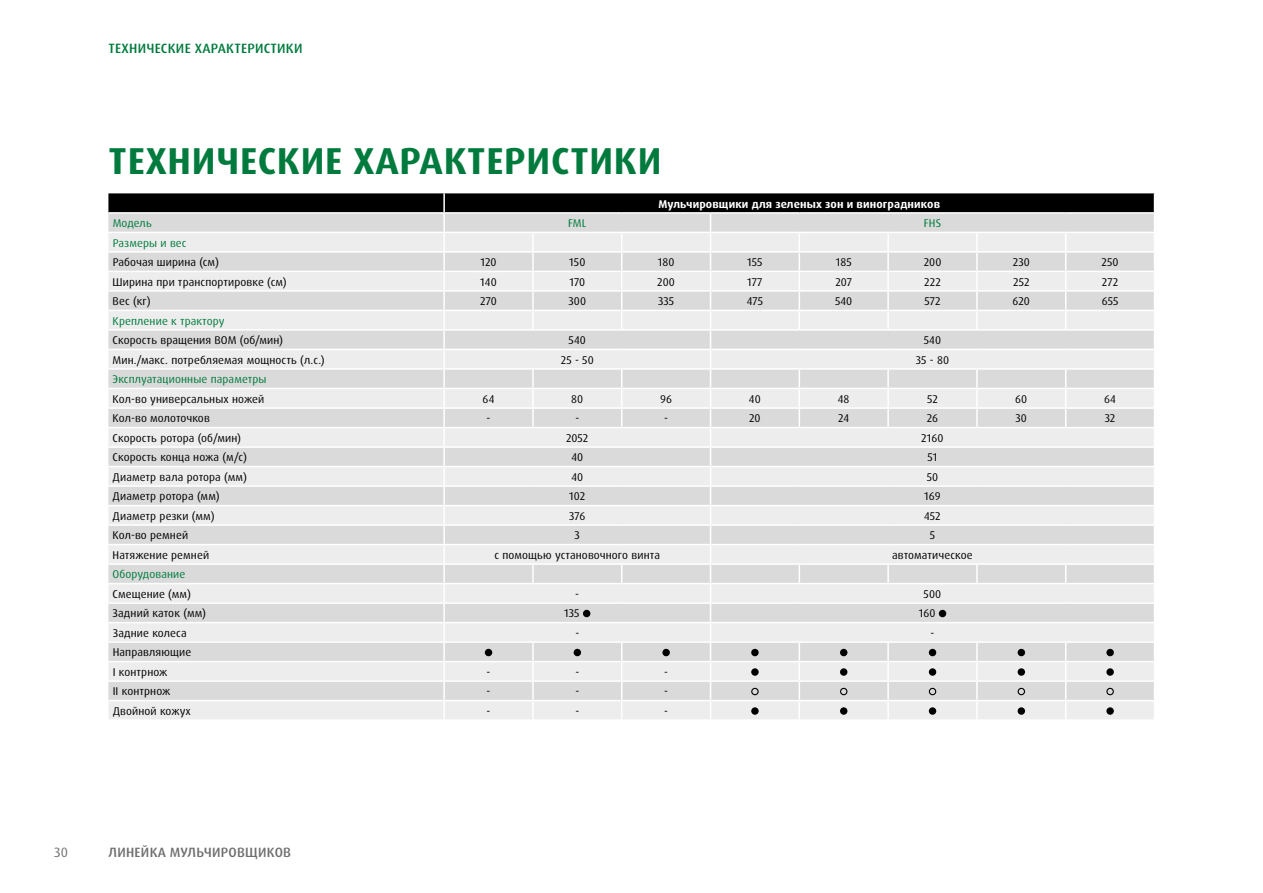
<style>
.page{position:relative;width:1263px;height:893px;background:#fff}
.page>*{position:absolute;margin:0;border:0;box-sizing:border-box;transform-origin:0 0}
.t1{font:700 37.5px "Dax Pro";letter-spacing:.02em;color:#007b3d}
.t2{font:500 13.5px "Dax Pro";letter-spacing:.02em;color:#007b3d}
.t3{font:500 13.5px "Dax Pro";letter-spacing:.02em;color:#706f6f}
.t4{font:13.5px "Dax Pro";color:#706f6f}
.t5{font:11.25px/19.5px "Dax Pro";letter-spacing:.01em;color:#000}
.t6{font:11.25px "Dax Pro";letter-spacing:.01em;color:#007b3d}
.t7{font:700 11.25px "Dax Pro";letter-spacing:.01em;color:#fff}
</style>
<div class="page">
<svg style="left:108px;top:193px;width:1047px;height:526px;background:#ddd"></svg>
<hr style="left:444px;top:641px;width:89px;height:2px;background:#fff">
<hr style="left:533px;top:641px;width:89px;height:2px;background:#fff">
<hr style="left:622px;top:641px;width:88px;height:2px;background:#fff">
<hr style="left:710px;top:641px;width:89px;height:2px;background:#fff">
<hr style="left:799px;top:641px;width:89px;height:2px;background:#fff">
<hr style="left:888px;top:641px;width:89px;height:2px;background:#fff">
<hr style="left:977px;top:641px;width:89px;height:2px;background:#fff">
<hr style="left:1066px;top:641px;width:89px;height:2px;background:#fff">
<div style="left:583px;top:610px;width:7px;height:7px;background:#000;border-radius:50%"></div>
<div style="left:939px;top:610px;width:7px;height:7px;background:#000;border-radius:50%"></div>
<div style="left:485px;top:649px;width:7px;height:7px;background:#000;border-radius:50%"></div>
<div style="left:574px;top:649px;width:7px;height:7px;background:#000;border-radius:50%"></div>
<div style="left:662px;top:649px;width:8px;height:7px;background:#000;border-radius:50%"></div>
<div style="left:751px;top:649px;width:8px;height:7px;background:#000;border-radius:50%"></div>
<div style="left:840px;top:649px;width:7px;height:7px;background:#000;border-radius:50%"></div>
<div style="left:929px;top:649px;width:7px;height:7px;background:#000;border-radius:50%"></div>
<div style="left:1018px;top:649px;width:7px;height:7px;background:#000;border-radius:50%"></div>
<div style="left:1106px;top:649px;width:8px;height:7px;background:#000;border-radius:50%"></div>
<div style="left:751px;top:668px;width:8px;height:8px;background:#000;border-radius:50%"></div>
<div style="left:840px;top:668px;width:7px;height:8px;background:#000;border-radius:50%"></div>
<div style="left:929px;top:668px;width:7px;height:8px;background:#000;border-radius:50%"></div>
<div style="left:1018px;top:668px;width:7px;height:8px;background:#000;border-radius:50%"></div>
<div style="left:1106px;top:668px;width:8px;height:8px;background:#000;border-radius:50%"></div>
<div style="left:751px;top:688px;width:8px;height:7px;border:1px solid #000;border-radius:50%"></div>
<div style="left:840px;top:688px;width:7px;height:7px;border:1px solid #000;border-radius:50%"></div>
<div style="left:929px;top:688px;width:7px;height:7px;border:1px solid #000;border-radius:50%"></div>
<div style="left:1018px;top:688px;width:7px;height:7px;border:1px solid #000;border-radius:50%"></div>
<div style="left:1106px;top:688px;width:8px;height:7px;border:1px solid #000;border-radius:50%"></div>
<div style="left:751px;top:707px;width:8px;height:8px;background:#000;border-radius:50%"></div>
<div style="left:840px;top:707px;width:7px;height:8px;background:#000;border-radius:50%"></div>
<div style="left:929px;top:707px;width:7px;height:8px;background:#000;border-radius:50%"></div>
<div style="left:1018px;top:707px;width:7px;height:8px;background:#000;border-radius:50%"></div>
<div style="left:1106px;top:707px;width:8px;height:8px;background:#000;border-radius:50%"></div>
<p class="t2" style="left:108px;top:40px;width:196px">ТЕХНИЧЕСКИЕ ХАРАКТЕРИСТИКИ</p>
<h1 class="t1" style="left:109px;top:137px;width:554px">ТЕХНИЧЕСКИЕ ХАРАКТЕРИСТИКИ</h1>
<p class="t7" style="left:659px;top:196px;width:283px">Мульчировщики для зеленых зон и виноградников</p>
<p class="t6" style="left:113px;top:216px;width:41px">Модель</p>
<p class="t6" style="left:568px;top:216px;width:20px">FML</p>
<p class="t6" style="left:924px;top:216px;width:19px">FHS</p>
<p class="t6" style="left:113px;top:235px;width:75px">Размеры и вес</p>
<p class="t5" style="left:113px;top:252px;width:108px">Рабочая ширина (см)</p>
<p class="t5" style="left:480px;top:252px;width:18px">120</p>
<p class="t5" style="left:569px;top:252px;width:18px">150</p>
<p class="t5" style="left:658px;top:252px;width:18px">180</p>
<p class="t5" style="left:747px;top:252px;width:17px">155</p>
<p class="t5" style="left:836px;top:252px;width:17px">185</p>
<p class="t5" style="left:924px;top:252px;width:19px">200</p>
<p class="t5" style="left:1013px;top:252px;width:19px">230</p>
<p class="t5" style="left:1101px;top:252px;width:19px">250</p>
<p class="t5" style="left:113px;top:272px;width:176px">Ширина при транспортировке (см)</p>
<p class="t5" style="left:480px;top:272px;width:18px">140</p>
<p class="t5" style="left:569px;top:272px;width:17px">170</p>
<p class="t5" style="left:657px;top:272px;width:19px">200</p>
<p class="t5" style="left:747px;top:272px;width:17px">177</p>
<p class="t5" style="left:835px;top:272px;width:18px">207</p>
<p class="t5" style="left:924px;top:272px;width:18px">222</p>
<p class="t5" style="left:1013px;top:272px;width:18px">252</p>
<p class="t5" style="left:1102px;top:272px;width:18px">272</p>
<p class="t5" style="left:113px;top:291px;width:40px">Вес (кг)</p>
<p class="t5" style="left:480px;top:291px;width:18px">270</p>
<p class="t5" style="left:568px;top:291px;width:19px">300</p>
<p class="t5" style="left:658px;top:291px;width:18px">335</p>
<p class="t5" style="left:747px;top:291px;width:18px">475</p>
<p class="t5" style="left:835px;top:291px;width:19px">540</p>
<p class="t5" style="left:924px;top:291px;width:18px">572</p>
<p class="t5" style="left:1012px;top:291px;width:19px">620</p>
<p class="t5" style="left:1102px;top:291px;width:18px">655</p>
<p class="t6" style="left:113px;top:313px;width:113px">Крепление к трактору</p>
<p class="t5" style="left:113px;top:330px;width:172px">Скорость вращения ВОМ (об/мин)</p>
<p class="t5" style="left:569px;top:330px;width:19px">540</p>
<p class="t5" style="left:924px;top:330px;width:19px">540</p>
<p class="t5" style="left:113px;top:350px;width:214px">Мин./макс. потребляемая мощность (л.с.)</p>
<p class="t5" style="left:561px;top:350px;width:34px">25 - 50</p>
<p class="t5" style="left:916px;top:350px;width:35px">35 - 80</p>
<p class="t6" style="left:113px;top:372px;width:155px">Эксплуатационные параметры</p>
<p class="t5" style="left:113px;top:389px;width:153px">Кол-во универсальных ножей</p>
<p class="t5" style="left:483px;top:389px;width:13px">64</p>
<p class="t5" style="left:571px;top:389px;width:13px">80</p>
<p class="t5" style="left:660px;top:389px;width:13px">96</p>
<p class="t5" style="left:749px;top:389px;width:13px">40</p>
<p class="t5" style="left:838px;top:389px;width:13px">48</p>
<p class="t5" style="left:927px;top:389px;width:12px">52</p>
<p class="t5" style="left:1015px;top:389px;width:14px">60</p>
<p class="t5" style="left:1104px;top:389px;width:13px">64</p>
<p class="t5" style="left:113px;top:409px;width:99px">Кол-во молоточков</p>
<p class="t5" style="left:486px;top:409px;width:5px">-</p>
<p class="t5" style="left:575px;top:409px;width:5px">-</p>
<p class="t5" style="left:664px;top:409px;width:5px">-</p>
<p class="t5" style="left:749px;top:409px;width:13px">20</p>
<p class="t5" style="left:838px;top:409px;width:12px">24</p>
<p class="t5" style="left:927px;top:409px;width:13px">26</p>
<p class="t5" style="left:1015px;top:409px;width:13px">30</p>
<p class="t5" style="left:1105px;top:409px;width:12px">32</p>
<p class="t5" style="left:113px;top:428px;width:130px">Скорость ротора (об/мин)</p>
<p class="t5" style="left:566px;top:428px;width:24px">2052</p>
<p class="t5" style="left:921px;top:428px;width:24px">2160</p>
<p class="t5" style="left:113px;top:448px;width:136px">Скорость конца ножа (м/с)</p>
<p class="t5" style="left:571px;top:448px;width:13px">40</p>
<p class="t5" style="left:927px;top:448px;width:11px">51</p>
<p class="t5" style="left:113px;top:467px;width:136px">Диаметр вала ротора (мм)</p>
<p class="t5" style="left:571px;top:467px;width:13px">40</p>
<p class="t5" style="left:927px;top:467px;width:13px">50</p>
<p class="t5" style="left:113px;top:487px;width:109px">Диаметр ротора (мм)</p>
<p class="t5" style="left:569px;top:487px;width:17px">102</p>
<p class="t5" style="left:924px;top:487px;width:18px">169</p>
<p class="t5" style="left:113px;top:506px;width:103px">Диаметр резки (мм)</p>
<p class="t5" style="left:569px;top:506px;width:18px">376</p>
<p class="t5" style="left:924px;top:506px;width:18px">452</p>
<p class="t5" style="left:113px;top:526px;width:77px">Кол-во ремней</p>
<p class="t5" style="left:574px;top:526px;width:7px">3</p>
<p class="t5" style="left:930px;top:526px;width:7px">5</p>
<p class="t5" style="left:113px;top:545px;width:98px">Натяжение ремней</p>
<p class="t5" style="left:494px;top:545px;width:167px">с помощью установочного винта</p>
<p class="t5" style="left:892px;top:545px;width:82px">автоматическое</p>
<p class="t6" style="left:113px;top:567px;width:74px">Оборудование</p>
<p class="t5" style="left:113px;top:584px;width:80px">Смещение (мм)</p>
<p class="t5" style="left:575px;top:584px;width:5px">-</p>
<p class="t5" style="left:923px;top:584px;width:19px">500</p>
<p class="t5" style="left:113px;top:604px;width:95px">Задний каток (мм)</p>
<p class="t5" style="left:564px;top:604px;width:17px">135</p>
<p class="t5" style="left:919px;top:604px;width:18px">160</p>
<p class="t5" style="left:113px;top:623px;width:76px">Задние колеса</p>
<p class="t5" style="left:575px;top:623px;width:5px">-</p>
<p class="t5" style="left:930px;top:623px;width:5px">-</p>
<p class="t5" style="left:113px;top:643px;width:80px">Направляющие<br>I контрнож</p>
<p class="t5" style="left:487px;top:662px;width:5px">-</p>
<p class="t5" style="left:575px;top:662px;width:5px">-</p>
<p class="t5" style="left:664px;top:662px;width:5px">-</p>
<p class="t5" style="left:113px;top:682px;width:59px">II контрнож</p>
<p class="t5" style="left:487px;top:682px;width:5px">-</p>
<p class="t5" style="left:575px;top:682px;width:5px">-</p>
<p class="t5" style="left:664px;top:682px;width:5px">-</p>
<p class="t5" style="left:113px;top:701px;width:80px">Двойной кожух</p>
<p class="t5" style="left:487px;top:701px;width:5px">-</p>
<p class="t5" style="left:575px;top:701px;width:5px">-</p>
<p class="t5" style="left:664px;top:701px;width:5px">-</p>
<p class="t4" style="left:54px;top:843px;width:15px">30</p>
<p class="t3" style="left:108px;top:843px;width:184px">ЛИНЕЙКА МУЛЬЧИРОВЩИКОВ</p>
</div>
